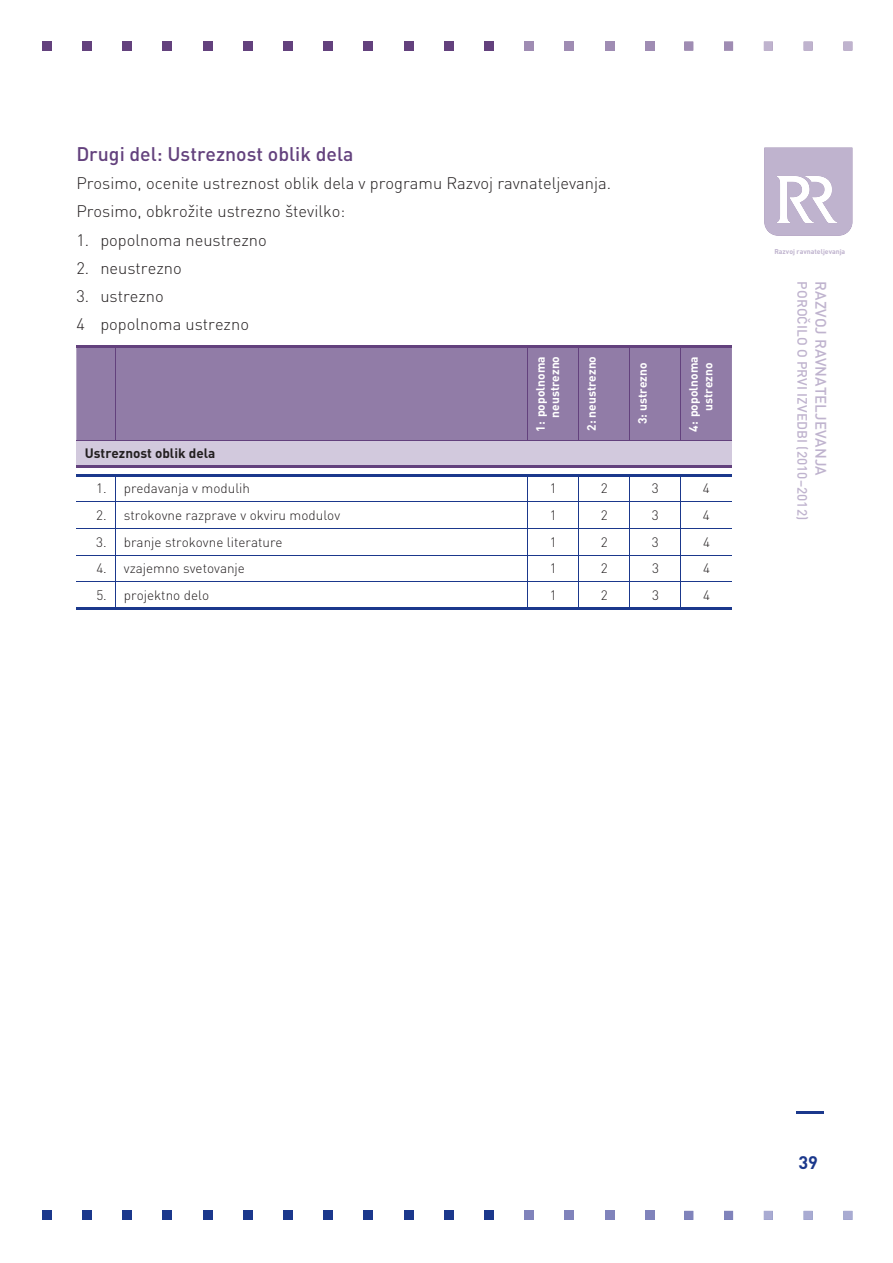
<style>
.page{position:relative;width:893px;height:1263px;background:#fff}
.page>*{position:absolute;margin:0;border:0;box-sizing:border-box;transform-origin:0 0}
.t1{font:500 19.5px "DI Ncr";color:#63417d}
.t2{font:700 18px "DI Ncr";color:#1b388c}
.t3{font:300 16.5px/28.3px "DI Ncr";color:#231f20}
.t4{font:500 15px "DI Ncr";letter-spacing:.005em;color:#bfb3ce}
.t5{font:300 13.5px "DI Ncr";color:#231f20}
.t6{font:500 13.5px "DI Ncr";letter-spacing:.005em;color:#bfb3ce}
.t7{font:700 13.5px "DI Ncr";color:#231f20}
.t8{font:700 12px/14.4px "DI Ncr";color:#fff;text-align:right}
.t9{font:700 6.9px "DI Ncr";color:#bfb3ce}
</style>
<div class="page">
<div style="left:484px;top:42px;width:10px;height:9px;background:#63417d"></div>
<div style="left:444px;top:42px;width:9px;height:9px;background:#63417d"></div>
<div style="left:404px;top:42px;width:9px;height:9px;background:#63417d"></div>
<div style="left:364px;top:42px;width:9px;height:9px;background:#63417d"></div>
<div style="left:324px;top:42px;width:9px;height:9px;background:#63417d"></div>
<div style="left:283px;top:42px;width:10px;height:9px;background:#63417d"></div>
<div style="left:243px;top:42px;width:9px;height:9px;background:#63417d"></div>
<div style="left:203px;top:42px;width:9px;height:9px;background:#63417d"></div>
<div style="left:163px;top:42px;width:9px;height:9px;background:#63417d"></div>
<div style="left:123px;top:42px;width:9px;height:9px;background:#63417d"></div>
<div style="left:83px;top:42px;width:9px;height:9px;background:#63417d"></div>
<div style="left:42px;top:42px;width:9px;height:9px;background:#63417d"></div>
<div style="left:484px;top:1211px;width:10px;height:9px;background:#1b388c"></div>
<div style="left:444px;top:1211px;width:9px;height:9px;background:#1b388c"></div>
<div style="left:404px;top:1211px;width:9px;height:9px;background:#1b388c"></div>
<div style="left:364px;top:1211px;width:9px;height:9px;background:#1b388c"></div>
<div style="left:324px;top:1211px;width:9px;height:9px;background:#1b388c"></div>
<div style="left:283px;top:1211px;width:10px;height:9px;background:#1b388c"></div>
<div style="left:243px;top:1211px;width:9px;height:9px;background:#1b388c"></div>
<div style="left:203px;top:1211px;width:9px;height:9px;background:#1b388c"></div>
<div style="left:163px;top:1211px;width:9px;height:9px;background:#1b388c"></div>
<div style="left:123px;top:1211px;width:9px;height:9px;background:#1b388c"></div>
<div style="left:83px;top:1211px;width:9px;height:9px;background:#1b388c"></div>
<div style="left:42px;top:1211px;width:9px;height:9px;background:#1b388c"></div>
<div style="left:645px;top:42px;width:9px;height:9px;background:#9f8cb3"></div>
<div style="left:605px;top:42px;width:9px;height:9px;background:#9f8cb3"></div>
<div style="left:565px;top:42px;width:9px;height:9px;background:#9f8cb3"></div>
<div style="left:525px;top:42px;width:9px;height:9px;background:#9f8cb3"></div>
<div style="left:645px;top:1211px;width:9px;height:9px;background:#8083bb"></div>
<div style="left:605px;top:1211px;width:9px;height:9px;background:#8083bb"></div>
<div style="left:565px;top:1211px;width:9px;height:9px;background:#8083bb"></div>
<div style="left:525px;top:1211px;width:9px;height:9px;background:#8083bb"></div>
<hr style="left:796px;top:1111px;width:27px;height:3px;background:#1b388c">
<svg style="left:764px;top:148px;width:88px;height:88px"></svg>
<svg style="left:684px;top:42px;width:168px;height:9px"></svg>
<svg style="left:684px;top:1210px;width:169px;height:10px"></svg>
<div style="left:76px;top:348px;width:656px;height:92px;background:#917ca7"></div>
<div style="left:76px;top:440px;width:656px;height:27px;background:#d2c9dd"></div>
<hr style="left:115px;top:348px;width:1px;height:92px;background:#63417d">
<hr style="left:527px;top:348px;width:1px;height:92px;background:#63417d">
<hr style="left:578px;top:348px;width:1px;height:92px;background:#63417d">
<hr style="left:629px;top:348px;width:1px;height:92px;background:#63417d">
<hr style="left:680px;top:348px;width:1px;height:92px;background:#63417d">
<hr style="left:76px;top:440px;width:656px;height:1px;background:#63417d">
<hr style="left:76px;top:345px;width:656px;height:3px;background:#63417d">
<hr style="left:76px;top:465px;width:656px;height:3px;background:#63417d">
<hr style="left:76px;top:474px;width:656px;height:3px;background:#1b388c">
<hr style="left:76px;top:607px;width:656px;height:3px;background:#1b388c">
<hr style="left:76px;top:502px;width:452px;height:1px;background:#1b388c">
<hr style="left:528px;top:502px;width:51px;height:1px;background:#1b388c">
<hr style="left:579px;top:502px;width:51px;height:1px;background:#1b388c">
<hr style="left:630px;top:502px;width:51px;height:1px;background:#1b388c">
<hr style="left:681px;top:502px;width:51px;height:1px;background:#1b388c">
<hr style="left:76px;top:528px;width:452px;height:1px;background:#1b388c">
<hr style="left:528px;top:528px;width:51px;height:1px;background:#1b388c">
<hr style="left:579px;top:528px;width:51px;height:1px;background:#1b388c">
<hr style="left:630px;top:528px;width:51px;height:1px;background:#1b388c">
<hr style="left:681px;top:528px;width:51px;height:1px;background:#1b388c">
<hr style="left:76px;top:555px;width:452px;height:1px;background:#1b388c">
<hr style="left:528px;top:555px;width:51px;height:1px;background:#1b388c">
<hr style="left:579px;top:555px;width:51px;height:1px;background:#1b388c">
<hr style="left:630px;top:555px;width:51px;height:1px;background:#1b388c">
<hr style="left:681px;top:555px;width:51px;height:1px;background:#1b388c">
<hr style="left:76px;top:581px;width:452px;height:1px;background:#1b388c">
<svg style="left:115px;top:477px;width:1px;height:130px"></svg>
<hr style="left:528px;top:581px;width:51px;height:1px;background:#1b388c">
<svg style="left:527px;top:477px;width:1px;height:130px"></svg>
<hr style="left:579px;top:581px;width:51px;height:1px;background:#1b388c">
<svg style="left:578px;top:477px;width:1px;height:130px"></svg>
<hr style="left:630px;top:581px;width:51px;height:1px;background:#1b388c">
<svg style="left:629px;top:477px;width:1px;height:130px"></svg>
<hr style="left:681px;top:581px;width:51px;height:1px;background:#1b388c">
<svg style="left:680px;top:477px;width:1px;height:130px"></svg>
<p class="t1" style="left:76px;top:147px;width:279px">Drugi del: Ustreznost oblik dela</p>
<p class="t3" style="left:76px;top:171px;width:536px">Prosimo, ocenite ustreznost oblik dela v programu Razvoj ravnateljevanja.<br>Prosimo, obkrožite ustrezno številko:</p>
<p class="t3" style="left:76px;top:227px;width:192px">1. popolnoma neustrezno</p>
<p class="t3" style="left:76px;top:256px;width:107px">2. neustrezno</p>
<p class="t3" style="left:76px;top:284px;width:174px">3. ustrezno<br>4 popolnoma ustrezno</p>
<p class="t8" style="left:534px;top:432px;width:77px;rotate:-90deg">1: popolnoma neustrezno</p>
<p class="t8" style="left:585px;top:431px;width:76px;rotate:-90deg">2: neustrezno</p>
<p class="t8" style="left:636px;top:424px;width:63px;rotate:-90deg">3: ustrezno</p>
<p class="t8" style="left:687px;top:411px;width:56px;text-align:left;text-indent:-21px;rotate:-90deg">4: popolnoma ustrezno</p>
<p class="t7" style="left:85px;top:449px;width:132px">Ustreznost oblik dela</p>
<p class="t5" style="left:96px;top:484px;width:155px">1. predavanja v modulih</p>
<p class="t5" style="left:550px;top:484px;width:8px">1</p>
<p class="t5" style="left:601px;top:484px;width:8px">2</p>
<p class="t5" style="left:652px;top:484px;width:8px">3</p>
<p class="t5" style="left:703px;top:484px;width:8px">4</p>
<p class="t5" style="left:96px;top:510px;width:245px">2. strokovne razprave v okviru modulov</p>
<p class="t5" style="left:550px;top:510px;width:8px">1</p>
<p class="t5" style="left:601px;top:510px;width:8px">2</p>
<p class="t5" style="left:652px;top:510px;width:8px">3</p>
<p class="t5" style="left:703px;top:510px;width:8px">4</p>
<p class="t5" style="left:96px;top:537px;width:188px">3. branje strokovne literature</p>
<p class="t5" style="left:550px;top:537px;width:8px">1</p>
<p class="t5" style="left:601px;top:537px;width:8px">2</p>
<p class="t5" style="left:652px;top:537px;width:8px">3</p>
<p class="t5" style="left:703px;top:537px;width:8px">4</p>
<p class="t5" style="left:96px;top:564px;width:150px">4. vzajemno svetovanje</p>
<p class="t5" style="left:550px;top:564px;width:8px">1</p>
<p class="t5" style="left:601px;top:564px;width:8px">2</p>
<p class="t5" style="left:652px;top:564px;width:8px">3</p>
<p class="t5" style="left:703px;top:564px;width:8px">4</p>
<p class="t5" style="left:96px;top:590px;width:114px">5. projektno delo</p>
<p class="t5" style="left:550px;top:590px;width:8px">1</p>
<p class="t5" style="left:601px;top:590px;width:8px">2</p>
<p class="t5" style="left:652px;top:590px;width:8px">3</p>
<p class="t5" style="left:703px;top:590px;width:8px">4</p>
<p class="t9" style="left:774px;top:249px;width:72px">Razvoj ravnateljevanja</p>
<p class="t4" style="left:826px;top:281px;width:196px;rotate:90deg">RAZVOJ RAVNATELJEVANJA</p>
<p class="t6" style="left:807px;top:281px;width:240px;rotate:90deg">PORO»ILO O PRVI IZVEDBI (2010−2012)</p>
<p class="t2" style="left:798px;top:1156px;width:21px">39</p>
</div>
